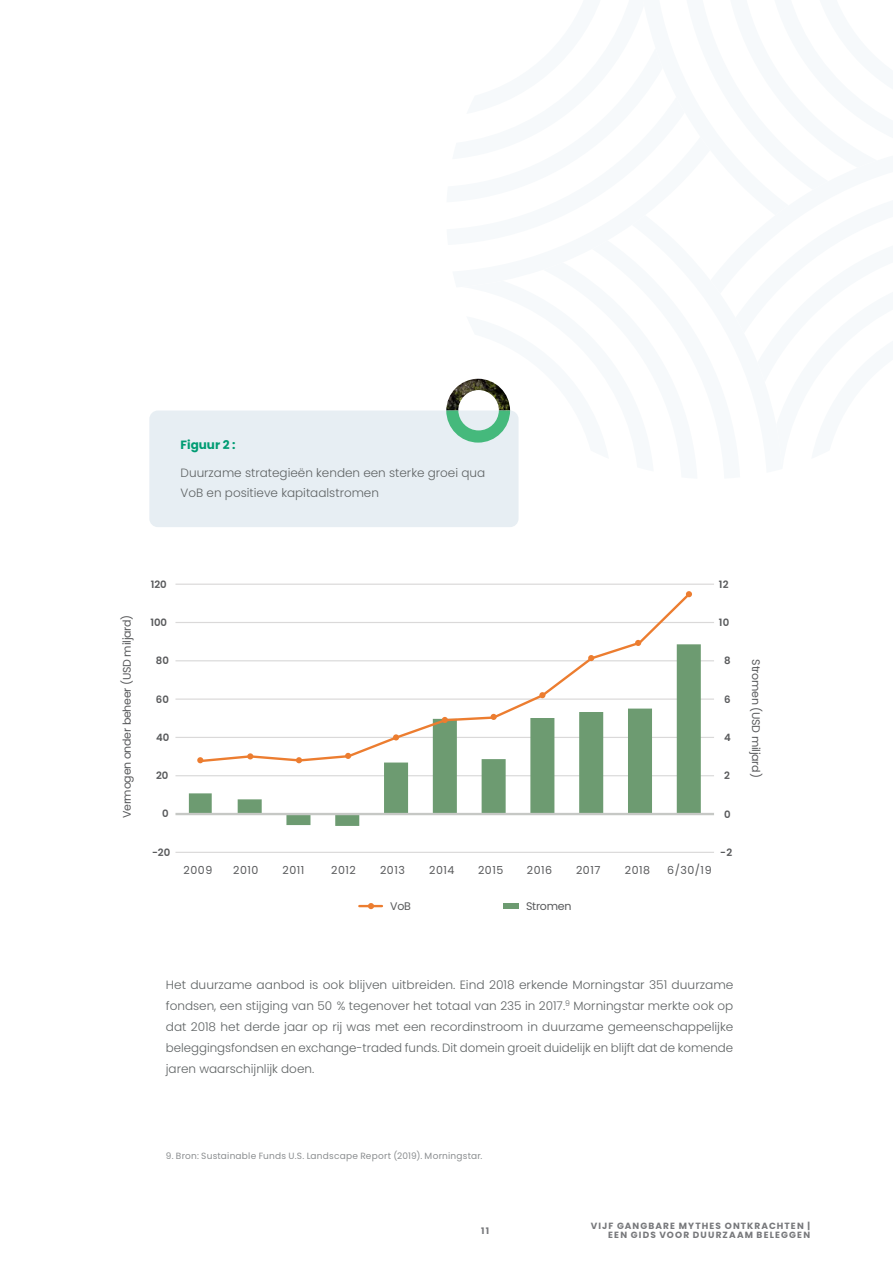
<style>
.page{position:relative;width:893px;height:1263px;background:#fff}
.page>*{position:absolute;margin:0;border:0;box-sizing:border-box;transform-origin:0 0}
.t1{font:300 12px/21px "Poppins";color:#5f6364}
.t2{font:700 12px "Poppins";color:#009c73}
.t3{font:10.95px "Poppins";letter-spacing:-.02em;color:#58595b}
.t4{font:600 10.05px "Poppins";color:#58595b}
.t5{font:9px "Poppins";letter-spacing:.025em;color:#8b8e90}
.t6{font:700 9px/9px "Poppins";letter-spacing:.125em;color:#77787b;text-align:right}
</style>
<div class="page">
<div style="left:149px;top:410px;width:369px;height:117px;background:#e7eef3;border-radius:9px"></div>
<svg style="left:446px;top:379px;width:64px;height:64px"></svg>
<hr style="left:175px;top:622px;width:539px;height:1px;background:#dad9d9">
<hr style="left:175px;top:660px;width:539px;height:1px;background:#dad9d9">
<hr style="left:175px;top:698px;width:539px;height:2px;background:#dad9d9">
<hr style="left:175px;top:737px;width:539px;height:1px;background:#dad9d9">
<hr style="left:175px;top:775px;width:539px;height:1px;background:#dad9d9">
<hr style="left:175px;top:584px;width:539px;height:1px;background:#dad9d9">
<hr style="left:175px;top:852px;width:539px;height:1px;background:#dad9d9">
<svg style="left:189px;top:644px;width:512px;height:182px"></svg>
<hr style="left:359px;top:905px;width:23px;height:2px;background:#ec7d30">
<div style="left:503px;top:903px;width:15px;height:6px;background:#6d9b71"></div>
<svg style="left:198px;top:594px;width:494px;height:170px"></svg>
<svg style="left:197px;top:757px;width:6px;height:6px"></svg>
<svg style="left:247px;top:753px;width:6px;height:6px"></svg>
<svg style="left:296px;top:757px;width:6px;height:6px"></svg>
<svg style="left:345px;top:753px;width:6px;height:6px"></svg>
<svg style="left:393px;top:734px;width:6px;height:6px"></svg>
<svg style="left:442px;top:717px;width:6px;height:6px"></svg>
<svg style="left:491px;top:714px;width:6px;height:6px"></svg>
<svg style="left:539px;top:692px;width:6px;height:6px"></svg>
<svg style="left:588px;top:655px;width:6px;height:6px"></svg>
<svg style="left:635px;top:640px;width:6px;height:6px"></svg>
<svg style="left:686px;top:591px;width:6px;height:6px"></svg>
<svg style="left:368px;top:903px;width:6px;height:6px"></svg>
<hr style="left:175px;top:813px;width:539px;height:2px;background:#c6c8c5">
<p class="t2" style="left:181px;top:438px;width:56px">Figuur 2 :</p>
<p class="t1" style="left:181px;top:463px;width:306px;line-height:19.5px">Duurzame strategieën kenden een sterke groei qua<br>VoB en positieve kapitaalstromen</p>
<p class="t3" style="left:121px;top:818px;width:205px;rotate:-90deg">Vermogen onder beheer (USD miljard)</p>
<p class="t4" style="left:151px;top:578px;width:18px">120</p>
<p class="t4" style="left:719px;top:578px;width:11px">12</p>
<p class="t4" style="left:150px;top:616px;width:18px">100</p>
<p class="t4" style="left:719px;top:617px;width:12px">10</p>
<p class="t4" style="left:156px;top:655px;width:15px">80</p>
<p class="t4" style="left:724px;top:655px;width:8px">8</p>
<p class="t4" style="left:156px;top:693px;width:15px">60</p>
<p class="t4" style="left:724px;top:693px;width:8px">6</p>
<p class="t4" style="left:156px;top:731px;width:15px">40</p>
<p class="t4" style="left:724px;top:732px;width:8px">4</p>
<p class="t4" style="left:156px;top:770px;width:14px">20</p>
<p class="t4" style="left:724px;top:770px;width:7px">2</p>
<p class="t4" style="left:162px;top:808px;width:8px">0</p>
<p class="t4" style="left:724px;top:808px;width:8px">0</p>
<p class="t4" style="left:152px;top:846px;width:20px">-20</p>
<p class="t4" style="left:720px;top:847px;width:14px">-2</p>
<p class="t3" style="left:184px;top:864px;width:30px">2009</p>
<p class="t3" style="left:233px;top:864px;width:27px">2010</p>
<p class="t3" style="left:282px;top:864px;width:23px">2011</p>
<p class="t3" style="left:331px;top:864px;width:26px">2012</p>
<p class="t3" style="left:380px;top:864px;width:26px">2013</p>
<p class="t3" style="left:429px;top:864px;width:27px">2014</p>
<p class="t3" style="left:478px;top:864px;width:27px">2015</p>
<p class="t3" style="left:527px;top:864px;width:27px">2016</p>
<p class="t3" style="left:576px;top:864px;width:26px">2017</p>
<p class="t3" style="left:625px;top:864px;width:27px">2018</p>
<p class="t3" style="left:667px;top:864px;width:46px">6/30/19</p>
<p class="t3" style="left:390px;top:900px;width:22px">VoB</p>
<p class="t3" style="left:526px;top:900px;width:47px">Stromen</p>
<p class="t3" style="left:762px;top:659px;width:120px;rotate:90deg">Stromen (USD miljard)</p>
<p class="t1" style="left:166px;top:974px;width:569px;text-align:justify">Het duurzame aanbod is ook blijven uitbreiden. Eind 2018 erkende Morningstar 351 duurzame fondsen, een stijging van 50 % tegenover het totaal van 235 in 2017.<sup>9</sup> Morningstar merkte ook op dat 2018 het derde jaar op rij was met een recordinstroom in duurzame gemeenschappelijke beleggingsfondsen en exchange-traded funds. Dit domein groeit duidelijk en blijft dat de komende jaren waarschijnlijk doen.</p>
<p class="t5" style="left:166px;top:1151px;width:318px">9. Bron: Sustainable Funds U.S. Landscape Report (2019). Morningstar.</p>
<p class="t6" style="left:481px;top:1226px;width:9px">11</p>
<p class="t6" style="left:591px;top:1221px;width:221px">VIJF GANGBARE MYTHES ONTKRACHTEN |<br>EEN GIDS VOOR DUURZAAM BELEGGEN</p>
</div>
